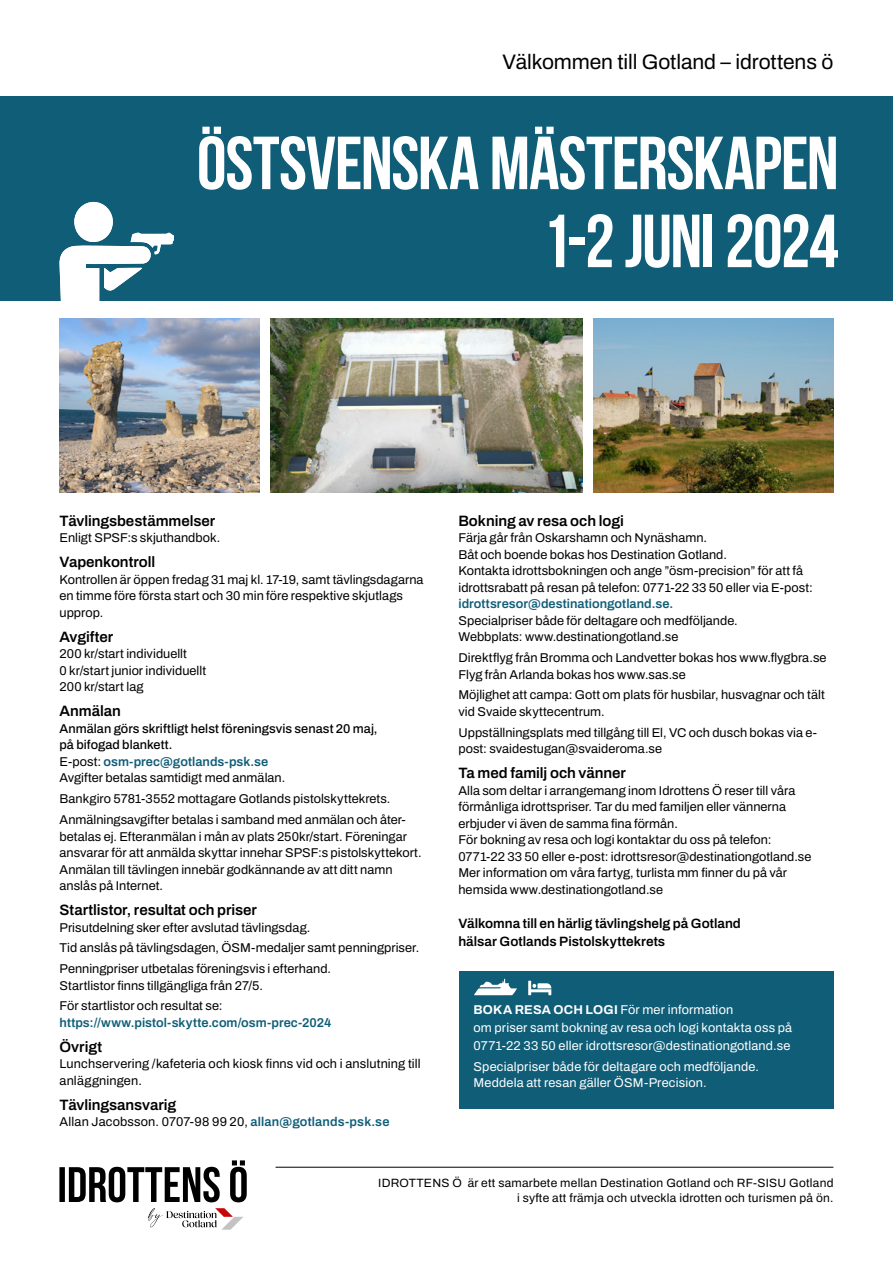
<style>
.page{position:relative;width:893px;height:1263px;background:#fff}
.page>*{position:absolute;margin:0;border:0;box-sizing:border-box;transform-origin:0 0}
.t1{font:700 75px/78px "Bebas Neue";letter-spacing:-.015em;color:#fff;text-align:right}
.t2{font:21px "Archivo";letter-spacing:-.005em;color:#000}
.t3{font:600 15px "Archivo";letter-spacing:-.005em;color:#000}
.t4{font:600 13.5px/18px "Archivo";color:#000}
.t5{font:12.75px/16.5px "Archivo";letter-spacing:.005em;color:#000}
.t6{font:12.75px/18px "Archivo";letter-spacing:.015em;color:#fff}
.t7{font:500 12.75px/16.5px "Archivo";letter-spacing:.005em;color:#000}
.t8{font:600 12.75px "Archivo";letter-spacing:.005em;color:#0f5d77}
.t9{font:12px/15px "Archivo";letter-spacing:.02em;color:#000;text-align:right}
.s1{font-weight:400}
.s2{font-weight:600;color:#0f5d77}
.s3{font-weight:700}
</style>
<div class="page">
<img style="left:271px;top:319px;width:312px;height:174px">
<img style="left:594px;top:319px;width:240px;height:174px">
<img style="left:60px;top:319px;width:199px;height:174px">
<div style="left:0;top:97px;width:893px;height:204px;background:#0f5d77"></div>
<hr style="left:276px;top:1167px;width:557px;height:1px;background:#000">
<svg style="left:59px;top:1160px;width:188px;height:42px"></svg>
<svg style="left:148px;top:1208px;width:95px;height:22px"></svg>
<div style="left:459px;top:971px;width:375px;height:137px;background:#0f5d77"></div>
<svg style="left:474px;top:978px;width:43px;height:17px"></svg>
<svg style="left:528px;top:981px;width:23px;height:14px"></svg>
<svg style="left:59px;top:202px;width:115px;height:99px"></svg>
<h2 class="t2" style="left:503px;top:47px;width:332px">Välkommen till Gotland – idrottens ö</h2>
<h1 class="t1" style="left:197px;top:123px;width:643px">ÖSTSVENSKA MÄSTERSKAPEN<br>1-2 JUNI 2024</h1>
<p class="t3" style="left:60px;top:510px;width:157px">Tävlingsbestämmelser</p>
<p class="t5" style="left:60px;top:530px;width:162px">Enligt SPSF:s skjuthandbok.</p>
<p class="t3" style="left:60px;top:551px;width:97px">Vapenkontroll</p>
<p class="t5" style="left:60px;top:571px;width:365px">Kontrollen är öppen fredag 31 maj kl. 17-19, samt tävlingsdagarna en timme före första start och 30 min före respektive skjutlags upprop.</p>
<p class="t3" style="left:60px;top:626px;width:55px">Avgifter</p>
<p class="t5" style="left:60px;top:646px;width:148px">200 kr/start individuellt<br>0 kr/start junior individuellt<br>200 kr/start lag</p>
<p class="t3" style="left:60px;top:700px;width:63px">Anmälan</p>
<p class="t7" style="left:60px;top:720px;width:320px">Anmälan görs skriftligt helst föreningsvis senast 20 maj, på bifogad blankett.<br><span class="s1">E-post:</span> <span class="s2">osm-prec@gotlands-psk.se<br></span><span class="s1">Avgifter betalas samtidigt med anmälan.</span></p>
<p class="t5" style="left:60px;top:788px;width:348px;line-height:20.7px">Bankgiro 5781-3552 mottagare Gotlands pistolskyttekrets.<br>Anmälningsavgifter betalas i samband med anmälan och åter-</p>
<p class="t5" style="left:60px;top:828px;width:364px">betalas ej. Efteranmälan i mån av plats 250kr/start. Föreningar ansvarar för att anmälda skyttar innehar SPSF:s pistolskyttekort.<br>Anmälan till tävlingen innebär godkännande av att ditt namn anslås på Internet.</p>
<p class="t3" style="left:60px;top:899px;width:199px">Startlistor, resultat och priser</p>
<p class="t5" style="left:60px;top:917px;width:361px;line-height:20.7px">Prisutdelning sker efter avslutad tävlingsdag.<br>Tid anslås på tävlingsdagen, ÖSM-medaljer samt penningpriser.<br>Penningpriser utbetalas föreningsvis i efterhand.</p>
<p class="t5" style="left:60px;top:975px;width:205px;line-height:20.7px">Startlistor finns tillgängliga från 27/5.<br>För startlistor och resultat se:</p>
<p class="t8" style="left:60px;top:1013px;width:273px">https://www.pistol-skytte.com/osm-prec-2024</p>
<p class="t3" style="left:60px;top:1035px;width:44px">Övrigt</p>
<p class="t5" style="left:60px;top:1056px;width:363px">Lunchservering /kafeteria och kiosk finns vid och i anslutning till anläggningen.</p>
<p class="t3" style="left:60px;top:1093px;width:118px">Tävlingsansvarig</p>
<p class="t5" style="left:60px;top:1114px;width:331px">Allan Jacobsson. 0707-98 99 20, <span class="s2">allan@gotlands-psk.se</span></p>
<p class="t3" style="left:458px;top:510px;width:167px">Bokning av resa och logi</p>
<p class="t5" style="left:458px;top:530px;width:356px">Färja går från Oskarshamn och Nynäshamn.<br>Båt och boende bokas hos Destination Gotland.<br>Kontakta idrottsbokningen och ange ”ösm-precision” för att få idrottsrabatt på resan på telefon: 0771-22 33 50 eller via E-post:</p>
<p class="t8" style="left:458px;top:594px;width:216px">idrottsresor@destinationgotland.se.</p>
<p class="t5" style="left:458px;top:612px;width:281px">Specialpriser både för deltagare och medföljande.<br>Webbplats: www.destinationgotland.se</p>
<p class="t5" style="left:458px;top:649px;width:370px">Direktflyg från Bromma och Landvetter bokas hos www.flygbra.se<br>Flyg från Arlanda bokas hos www.sas.se</p>
<p class="t5" style="left:458px;top:687px;width:368px">Möjlighet att campa: Gott om plats för husbilar, husvagnar och tält vid Svaide skyttecentrum.</p>
<p class="t5" style="left:458px;top:724px;width:360px">Uppställningsplats med tillgång till El, VC och dusch bokas via e&shy;post: svaidestugan@svaideroma.se</p>
<p class="t3" style="left:458px;top:762px;width:169px">Ta med familj och vänner</p>
<p class="t5" style="left:458px;top:782px;width:355px">Alla som deltar i arrangemang inom Idrottens Ö reser till våra förmånliga idrottspriser. Tar du med familjen eller vännerna erbjuder vi även de samma fina förmån.<br>För bokning av resa och logi kontaktar du oss på telefon:<br>0771-22 33 50 eller e-post: idrottsresor@destinationgotland.se Mer information om våra fartyg, turlista mm finner du på vår hemsida www.destinationgotland.se</p>
<p class="t4" style="left:458px;top:915px;width:284px">Välkomna till en härlig tävlingshelg på Gotland hälsar Gotlands Pistolskyttekrets</p>
<p class="t6" style="left:474px;top:1000px;width:320px"><span class="s3">BOKA RESA OCH LOGI</span> För mer information<br>om priser samt bokning av resa och logi kontakta oss på<br>0771-22 33 50 eller idrottsresor@destinationgotland.se</p>
<p class="t6" style="left:474px;top:1058px;width:287px;line-height:16.5px">Specialpriser både för deltagare och medföljande.<br>Meddela att resan gäller ÖSM-Precision.</p>
<p class="t9" style="left:378px;top:1175px;width:457px">IDROTTENS Ö är ett samarbete mellan Destination Gotland och RF-SISU Gotland i syfte att främja och utveckla idrotten och turismen på ön.</p>
</div>
